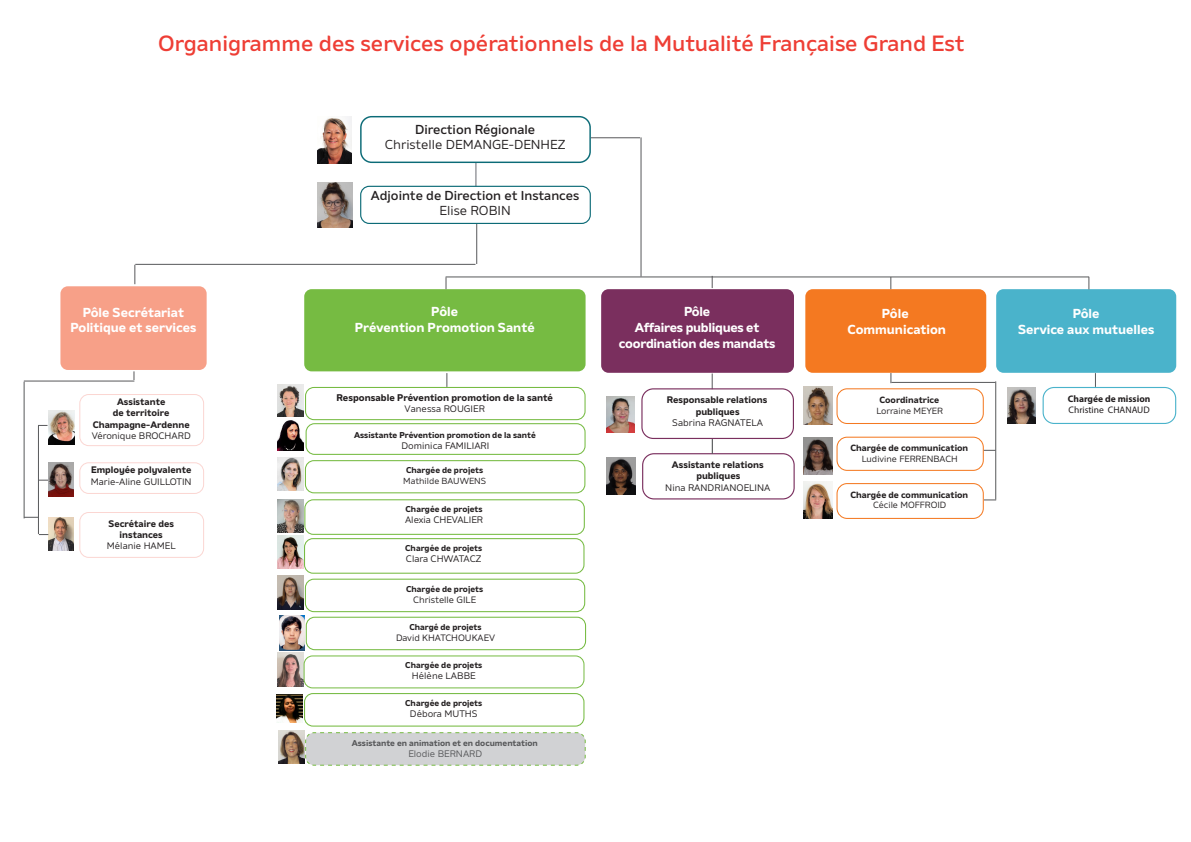
<style>
.page{position:relative;width:1191px;height:842px;background:#fff}
.page>*{position:absolute;margin:0;border:0;box-sizing:border-box;transform-origin:0 0}
.t1{font:500 22px "Amino";color:#ee3e35}
.t2{font:700 13px "Amino";color:#fff}
.t3{font:500 13px "Amino";color:#231f20}
.t4{font:700 13px "Amino";letter-spacing:-.02em;color:#fff}
.t5{font:13px "Amino";color:#231f20}
.t6{font:700 9.7px "Amino";color:#231f20}
.t7{font:9.5px "Amino";color:#231f20}
.t8{font:700 9.5px/11.4px "Amino";color:#231f20;text-align:center}
.t9{font:700 9.5px "Myriad Pro";color:#231f20}
.t10{font:9.5px "Myriad Pro";color:#231f20}
.t11{font:9.5px "Amino";color:#57585a}
.t12{font:700 9.4px/11.3px "Amino";color:#231f20;text-align:center}
.t13{font:9.4px "Amino";color:#231f20}
.t14{font:9.2px "Amino";color:#231f20}
.t15{font:700 9px "Amino";color:#231f20}
.t16{font:9px "Amino";color:#231f20}
.t17{font:8.8px "Amino";color:#231f20}
.t18{font:700 8.5px "Amino";color:#231f20}
.t19{font:700 8.5px "Amino";color:#57585a}
</style>
<div class="page">
<svg style="left:475px;top:163px;width:1px;height:23px"></svg>
<img style="left:317px;top:116px;width:35px;height:47px">
<div style="left:360px;top:116px;width:231px;height:47px;border:1px solid #0c6b77;border-radius:11px"></div>
<img style="left:317px;top:182px;width:35px;height:46px">
<div style="left:360px;top:186px;width:231px;height:38px;border:1px solid #0c6b77;border-radius:9px"></div>
<hr style="left:591px;top:137px;width:49px;height:1px;background:#57585a">
<hr style="left:476px;top:224px;width:1px;height:40px;background:#57585a">
<div style="left:601px;top:289px;width:193px;height:84px;background:#7a2f5e;border-radius:7px"></div>
<div style="left:304px;top:289px;width:281px;height:82px;background:#76bb42;border-radius:7px"></div>
<div style="left:60px;top:286px;width:147px;height:84px;background:#f7a088;border-radius:7px"></div>
<svg style="left:445px;top:277px;width:1px;height:12px"></svg>
<svg style="left:711px;top:373px;width:1px;height:15px"></svg>
<div style="left:305px;top:387px;width:280px;height:33px;border:1px solid #76bb42;border-radius:9px"></div>
<img style="left:278px;top:384px;width:26px;height:67px">
<div style="left:304px;top:693px;width:280px;height:34px;border:1px solid #76bb42;border-radius:9px"></div>
<img style="left:277px;top:694px;width:26px;height:28px">
<div style="left:305px;top:423px;width:280px;height:32px;border:1px solid #76bb42;border-radius:9px"></div>
<div style="left:304px;top:538px;width:280px;height:36px;border:1px solid #76bb42;border-radius:9px"></div>
<img style="left:277px;top:536px;width:26px;height:33px">
<div style="left:304px;top:499px;width:281px;height:36px;border:1px solid #76bb42;border-radius:9px"></div>
<div style="left:305px;top:579px;width:280px;height:33px;border:1px solid #76bb42;border-radius:9px"></div>
<img style="left:278px;top:576px;width:26px;height:33px">
<div style="left:306px;top:617px;width:280px;height:33px;border:1px solid #76bb42;border-radius:9px"></div>
<img style="left:279px;top:616px;width:25px;height:34px">
<img style="left:278px;top:730px;width:26px;height:33px">
<svg style="left:305px;top:732px;width:281px;height:34px;background:#cfd2d0"></svg>
<img style="left:277px;top:653px;width:26px;height:33px">
<div style="left:303px;top:655px;width:281px;height:33px;border:1px solid #76bb42;border-radius:9px"></div>
<div style="left:996px;top:289px;width:180px;height:84px;background:#4ab3cb;border-radius:7px"></div>
<svg style="left:1095px;top:373px;width:1px;height:14px"></svg>
<div style="left:805px;top:289px;width:181px;height:84px;background:#f47921;border-radius:7px"></div>
<hr style="left:445px;top:276px;width:644px;height:1px;background:#57585a">
<svg style="left:1088px;top:277px;width:1px;height:12px"></svg>
<svg style="left:890px;top:277px;width:1px;height:12px"></svg>
<img style="left:1007px;top:388px;width:28px;height:35px">
<div style="left:1042px;top:387px;width:134px;height:37px;border:1px solid #4ab3cb;border-radius:11px"></div>
<div style="left:836px;top:437px;width:147px;height:34px;border:1px solid #f47921;border-radius:10px"></div>
<img style="left:804px;top:437px;width:28px;height:38px">
<div style="left:836px;top:388px;width:147px;height:36px;border:1px solid #f47921;border-radius:10px"></div>
<img style="left:804px;top:387px;width:28px;height:37px">
<div style="left:836px;top:483px;width:147px;height:36px;border:1px solid #f47921;border-radius:10px"></div>
<img style="left:804px;top:482px;width:28px;height:37px">
<hr style="left:135px;top:264px;width:340px;height:1px;background:#57585a">
<svg style="left:134px;top:265px;width:1px;height:19px"></svg>
<div style="left:79px;top:394px;width:125px;height:52px;border:1px solid #fbd6d2;border-radius:9px"></div>
<img style="left:48px;top:411px;width:26px;height:33px">
<hr style="left:38px;top:426px;width:1px;height:108px;background:#57585a">
<hr style="left:24px;top:382px;width:1px;height:136px;background:#57585a">
<hr style="left:995px;top:381px;width:1px;height:118px;background:#57585a">
<div style="left:79px;top:462px;width:125px;height:32px;border:1px solid #fbd6d2;border-radius:9px"></div>
<img style="left:48px;top:463px;width:26px;height:33px">
<div style="left:79px;top:512px;width:125px;height:46px;border:1px solid #fbd6d2;border-radius:9px"></div>
<img style="left:48px;top:517px;width:26px;height:33px">
<hr style="left:24px;top:381px;width:110px;height:1px;background:#57585a">
<hr style="left:891px;top:382px;width:104px;height:1px;background:#57585a">
<svg style="left:983px;top:450px;width:12px;height:1px"></svg>
<div style="left:641px;top:388px;width:153px;height:51px;border:1px solid #7a2f5e;border-radius:11px"></div>
<img style="left:607px;top:396px;width:27px;height:36px">
<div style="left:642px;top:453px;width:152px;height:46px;border:1px solid #7a2f5e;border-radius:11px"></div>
<img style="left:607px;top:458px;width:28px;height:37px">
<svg style="left:711px;top:439px;width:2px;height:15px"></svg>
<hr style="left:640px;top:137px;width:1px;height:139px;background:#57585a">
<div style="left:305px;top:460px;width:280px;height:33px;border:1px solid #76bb42;border-radius:9px"></div>
<img style="left:277px;top:457px;width:26px;height:33px">
<svg style="left:446px;top:373px;width:1px;height:14px"></svg>
<svg style="left:984px;top:499px;width:12px;height:1px"></svg>
<svg style="left:24px;top:517px;width:14px;height:1px"></svg>
<img style="left:278px;top:499px;width:26px;height:34px">
<p class="t1" style="left:158px;top:30px;width:808px">Organigramme des services opérationnels de la Mutualité Française Grand Est</p>
<p class="t3" style="left:415px;top:121px;width:122px">Direction Régionale</p>
<p class="t5" style="left:385px;top:137px;width:182px">Christelle DEMANGE-DENHEZ</p>
<p class="t2" style="left:83px;top:304px;width:103px">Pôle Secrétariat</p>
<p class="t2" style="left:70px;top:319px;width:127px">Politique et services</p>
<p class="t12" style="left:117px;top:396px;width:50px">Assistante</p>
<p class="t12" style="left:113px;top:407px;width:58px">de territoire</p>
<p class="t12" style="left:93px;top:418px;width:98px">Champagne-Ardenne</p>
<p class="t13" style="left:92px;top:430px;width:101px">Véronique BROCHARD</p>
<p class="t12" style="left:91px;top:464px;width:102px">Employée polyvalente</p>
<p class="t13" style="left:91px;top:476px;width:102px">Marie-Aline GUILLOTIN</p>
<p class="t12" style="left:108px;top:517px;width:67px">Secrétaire des instances</p>
<p class="t13" style="left:107px;top:540px;width:70px">Mélanie HAMEL</p>
<p class="t3" style="left:371px;top:187px;width:210px">Adjointe de Direction et Instances</p>
<p class="t5" style="left:439px;top:203px;width:73px">Elise ROBIN</p>
<p class="t2" style="left:431px;top:304px;width:28px">Pôle</p>
<p class="t2" style="left:355px;top:319px;width:181px">Prévention Promotion Santé</p>
<p class="t6" style="left:336px;top:391px;width:218px">Responsable Prévention promotion de la santé</p>
<p class="t7" style="left:404px;top:403px;width:82px">Vanessa ROUGIER</p>
<p class="t18" style="left:354px;top:430px;width:183px">Assistante Prévention promotion de la santé</p>
<p class="t7" style="left:401px;top:440px;width:89px">Dominica FAMILIARI</p>
<p class="t18" style="left:406px;top:465px;width:79px">Chargée de projets</p>
<p class="t17" style="left:403px;top:476px;width:84px">Mathilde BAUWENS</p>
<p class="t18" style="left:405px;top:504px;width:79px">Chargée de projets</p>
<p class="t7" style="left:405px;top:514px;width:80px">Alexia CHEVALIER</p>
<p class="t18" style="left:405px;top:543px;width:79px">Chargée de projets</p>
<p class="t7" style="left:406px;top:553px;width:77px">Clara CHWATACZ</p>
<p class="t18" style="left:406px;top:583px;width:79px">Chargée de projets</p>
<p class="t14" style="left:413px;top:594px;width:64px">Christelle GILE</p>
<p class="t18" style="left:409px;top:621px;width:74px">Chargé de projets</p>
<p class="t14" style="left:396px;top:632px;width:100px">David KHATCHOUKAEV</p>
<p class="t18" style="left:405px;top:660px;width:79px">Chargée de projets</p>
<p class="t7" style="left:412px;top:670px;width:65px">Hélène LABBE</p>
<p class="t18" style="left:405px;top:698px;width:79px">Chargée de projets</p>
<p class="t7" style="left:410px;top:708px;width:69px">Débora MUTHS</p>
<p class="t19" style="left:352px;top:738px;width:188px">Assistante en animation et en documentation</p>
<p class="t11" style="left:408px;top:748px;width:75px">Elodie BERNARD</p>
<p class="t2" style="left:684px;top:304px;width:28px">Pôle</p>
<p class="t4" style="left:635px;top:319px;width:126px">Affaires publiques et</p>
<p class="t4" style="left:619px;top:335px;width:158px">coordination des mandats</p>
<p class="t8" style="left:667px;top:394px;width:102px">Responsable relations publiques</p>
<p class="t7" style="left:672px;top:417px;width:92px">Sabrina RAGNATELA</p>
<p class="t8" style="left:672px;top:459px;width:93px">Assistante relations publiques</p>
<p class="t7" style="left:665px;top:482px;width:107px">Nina RANDRIANOELINA</p>
<p class="t2" style="left:882px;top:305px;width:28px">Pôle</p>
<p class="t2" style="left:847px;top:321px;width:100px">Communication</p>
<p class="t15" style="left:879px;top:394px;width:61px">Coordinatrice</p>
<p class="t16" style="left:876px;top:405px;width:68px">Lorraine MEYER</p>
<p class="t15" style="left:850px;top:442px;width:119px">Chargée de communication</p>
<p class="t16" style="left:862px;top:453px;width:97px">Ludivine FERRENBACH</p>
<p class="t15" style="left:850px;top:489px;width:119px">Chargée de communication</p>
<p class="t16" style="left:873px;top:500px;width:75px">Cécile MOFFROID</p>
<p class="t2" style="left:1072px;top:305px;width:28px">Pôle</p>
<p class="t2" style="left:1018px;top:321px;width:138px">Service aux mutuelles</p>
<p class="t9" style="left:1067px;top:392px;width:84px">Chargée de mission</p>
<p class="t10" style="left:1068px;top:404px;width:83px">Christine CHANAUD</p>
</div>
